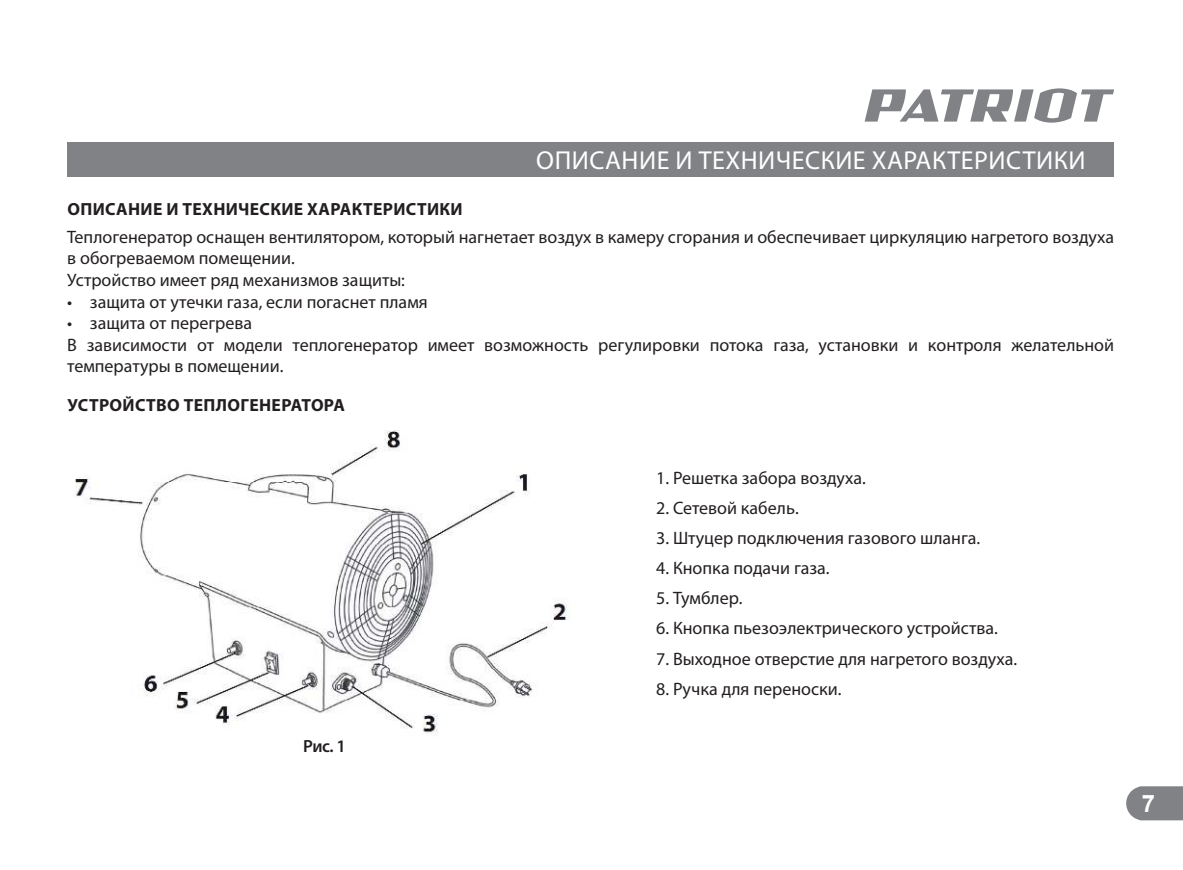
<style>
.page{position:relative;width:1183px;height:870px;background:#fff}
.page>*{position:absolute;margin:0;border:0;box-sizing:border-box;transform-origin:0 0}
.t1{font:26px "Myriad Pro";letter-spacing:.02em;color:#fff}
.t2{font:700 24px "Arial";color:#fff}
.t3{font:18px/21.6px "Myriad Pro";color:#231f20}
.t4{font:700 17.6px "Myriad Pro";letter-spacing:.02em;color:#231f20}
.t5{font:600 17.6px "Myriad Pro";color:#231f20}
</style>
<div class="page">
<div style="left:67px;top:142px;width:1047px;height:34px;background:#808285"></div>
<svg style="left:1126px;top:786px;width:57px;height:34px;background:#898b8e"></svg>
<svg style="left:864px;top:88px;width:250px;height:35px"></svg>
<img style="left:75px;top:430px;width:494px;height:306px">
<h1 class="t1" style="left:536px;top:148px;width:551px">ОПИСАНИЕ И ТЕХНИЧЕСКИЕ ХАРАКТЕРИСТИКИ</h1>
<p class="t4" style="left:67px;top:201px;width:397px">ОПИСАНИЕ И ТЕХНИЧЕСКИЕ ХАРАКТЕРИСТИКИ</p>
<p class="t3" style="left:67px;top:226px;width:1048px">Теплогенератор оснащен вентилятором, который нагнетает воздух в камеру сгорания и обеспечивает циркуляцию нагретого воздуха в обогреваемом помещении.<br>Устройство имеет ряд механизмов защиты:</p>
<p class="t3" style="left:67px;top:291px;width:362px">• защита от утечки газа, если погаснет пламя</p>
<p class="t3" style="left:67px;top:313px;width:1048px">• защита от перегрева<br>В зависимости от модели теплогенератор имеет возможность регулировки потока газа, установки и контроля желательной температуры в помещении.</p>
<p class="t4" style="left:67px;top:396px;width:279px">УСТРОЙСТВО ТЕПЛОГЕНЕРАТОРА</p>
<p class="t5" style="left:303px;top:736px;width:44px">Рис. 1</p>
<p class="t3" style="left:656px;top:467px;width:211px">1. Решетка забора воздуха.</p>
<p class="t3" style="left:656px;top:497px;width:144px">2. Сетевой кабель.</p>
<p class="t3" style="left:656px;top:527px;width:325px">3. Штуцер подключения газового шланга.</p>
<p class="t3" style="left:656px;top:558px;width:175px">4. Кнопка подачи газа.</p>
<p class="t3" style="left:656px;top:588px;width:88px">5. Тумблер.</p>
<p class="t3" style="left:656px;top:618px;width:343px">6. Кнопка пьезоэлектрического устройства.</p>
<p class="t3" style="left:656px;top:648px;width:362px">7. Выходное отверстие для нагретого воздуха.</p>
<p class="t3" style="left:656px;top:678px;width:187px">8. Ручка для переноски.</p>
<h2 class="t2" style="left:1142px;top:789px;width:15px">7</h2>
</div>
